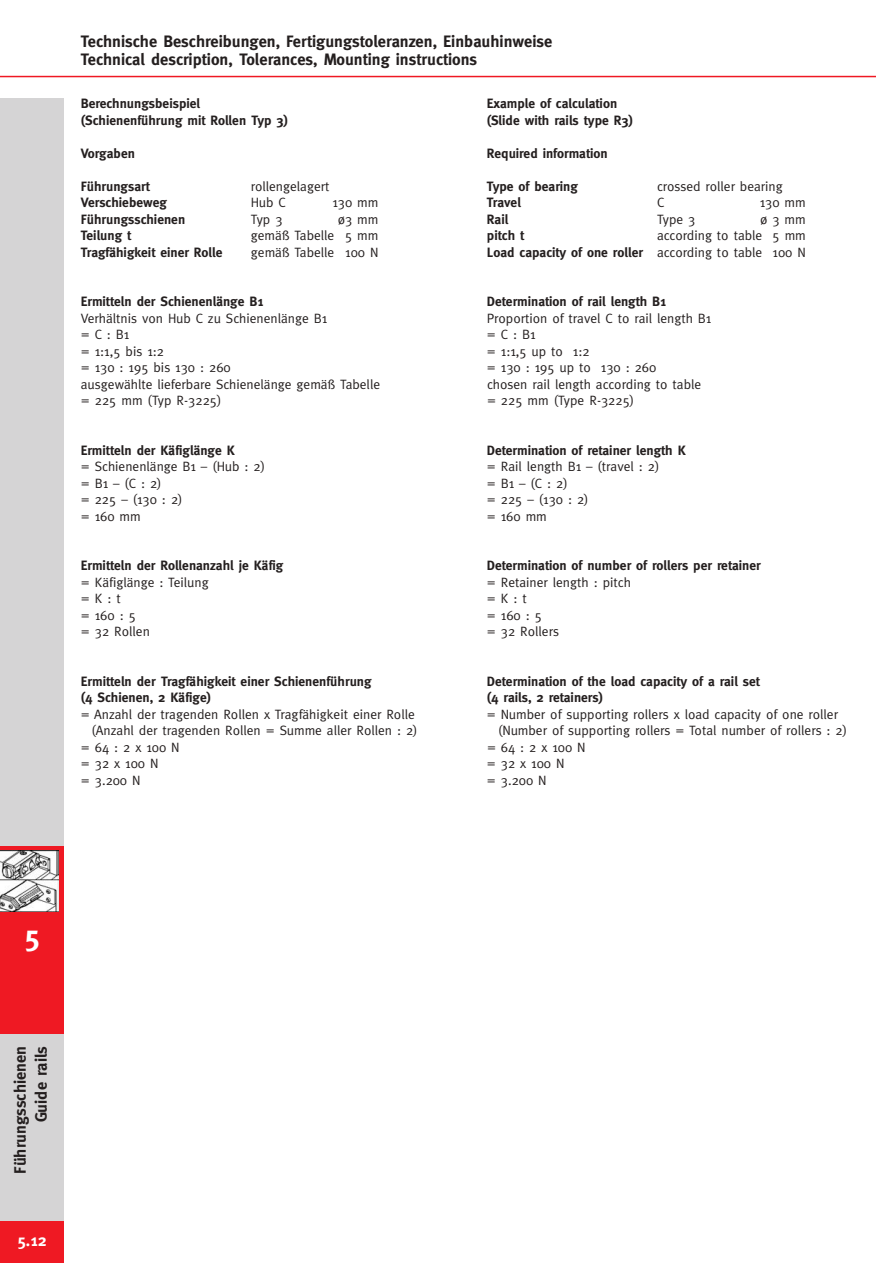
<style>
.page{position:relative;width:893px;height:1263px;background:#fff}
.page>*{position:absolute;margin:0;border:0;box-sizing:border-box;transform-origin:0 0}
.t1{font:700 30px "Meta Plus";color:#fff}
.t2{font:700 16.5px/18px "Meta Plus";color:#241f1f}
.t3{font:700 16.5px "Meta Plus";color:#fff}
.t4{font:13.5px/16.5px "Meta Plus";color:#241f1f}
.t5{font:700 13.5px/16.5px "Meta Plus";color:#241f1f}
.s1{font-weight:700}
</style>
<div class="page">
<hr style="left:0;top:76px;width:876px;height:1px;background:#ef1923">
<div style="left:0;top:1220px;width:64px;height:43px;background:#ef1923"></div>
<div style="left:0;top:98px;width:64px;height:1122px;background:#d5d4d5"></div>
<div style="left:0;top:846px;width:64px;height:187px;background:#ef1923"></div>
<img style="left:0;top:850px;width:59px;height:61px">
<p class="t2" style="left:81px;top:32px;width:473px">Technische Beschreibungen, Fertigungstoleranzen, Einbauhinweise<br>Technical description, Tolerances, Mounting instructions</p>
<p class="t5" style="left:81px;top:95px;width:209px">Berechnungsbeispiel (Schienenführung mit Rollen Typ 3)</p>
<p class="t5" style="left:81px;top:145px;width:56px">Vorgaben</p>
<p class="t5" style="left:81px;top:178px;width:71px">Führungsart</p>
<p class="t4" style="left:251px;top:178px;width:80px">rollengelagert</p>
<p class="t5" style="left:81px;top:194px;width:88px">Verschiebeweg</p>
<p class="t4" style="left:251px;top:194px;width:36px">Hub C</p>
<p class="t4" style="left:332px;top:194px;width:48px">130 mm</p>
<p class="t5" style="left:81px;top:211px;width:106px">Führungsschienen</p>
<p class="t4" style="left:251px;top:211px;width:33px">Typ 3</p>
<p class="t4" style="left:338px;top:211px;width:42px">ø3 mm</p>
<p class="t5" style="left:81px;top:227px;width:52px">Teilung t</p>
<p class="t4" style="left:251px;top:227px;width:129px">gemäß Tabelle 5 mm</p>
<p class="t5" style="left:81px;top:244px;width:143px">Tragfähigkeit einer Rolle</p>
<p class="t4" style="left:251px;top:244px;width:129px">gemäß Tabelle 100 N</p>
<p class="t5" style="left:81px;top:293px;width:184px">Ermitteln der Schienenlänge B1</p>
<p class="t4" style="left:81px;top:310px;width:301px">Verhältnis von Hub C zu Schienenlänge B1<br>=C:B1<br>= 1:1,5 bis 1:2<br>= 130 : 195 bis 130 : 260<br>ausgewählte lieferbare Schienelänge gemäß Tabelle = 225 mm (Typ R-3225)</p>
<p class="t5" style="left:81px;top:442px;width:156px">Ermitteln der Käfiglänge K</p>
<p class="t4" style="left:81px;top:458px;width:186px">= Schienenlänge B1 – (Hub : 2) =B1–(C:2)<br>= 225 – (130 : 2)<br>= 160 mm</p>
<p class="t5" style="left:81px;top:557px;width:204px">Ermitteln der Rollenanzahl je Käfig</p>
<p class="t4" style="left:81px;top:574px;width:129px">= Käfiglänge : Teilung =K:t<br>=160:5<br>= 32 Rollen</p>
<p class="t5" style="left:81px;top:673px;width:292px">Ermitteln der Tragfähigkeit einer Schienenführung (4 Schienen, 2 Käfige)</p>
<p class="t4" style="left:81px;top:706px;width:335px">= Anzahl der tragenden Rollen x Tragfähigkeit einer Rolle</p>
<p class="t4" style="left:92px;top:722px;width:328px">(Anzahl der tragenden Rollen = Summe aller Rollen : 2)</p>
<p class="t4" style="left:81px;top:739px;width:100px">=64:2x100N</p>
<p class="t4" style="left:81px;top:755px;width:79px">=32x100N</p>
<p class="t4" style="left:81px;top:772px;width:61px">= 3.200 N</p>
<p class="t5" style="left:487px;top:95px;width:148px">Example of calculation (Slide with rails type R3)</p>
<p class="t5" style="left:487px;top:145px;width:122px">Required information</p>
<p class="t5" style="left:487px;top:178px;width:92px">Type of bearing</p>
<p class="t4" style="left:657px;top:178px;width:127px">crossed roller bearing</p>
<p class="t5" style="left:487px;top:194px;width:36px">Travel</p>
<p class="t4" style="left:657px;top:194px;width:9px">C</p>
<p class="t4" style="left:760px;top:194px;width:48px">130 mm</p>
<p class="t5" style="left:487px;top:211px;width:23px">Rail</p>
<p class="t4" style="left:657px;top:211px;width:40px">Type 3</p>
<p class="t4" style="left:760px;top:211px;width:47px">ø3mm</p>
<p class="t5" style="left:487px;top:227px;width:39px">pitch t</p>
<p class="t4" style="left:487px;top:227px;width:320px;text-align:right">according to table 5 mm<br><span class="s1">Load capacity of one roller</span> according to table 100 N</p>
<p class="t5" style="left:487px;top:293px;width:181px">Determination of rail length B1</p>
<p class="t4" style="left:487px;top:310px;width:226px">Proportion of travel C to rail length B1 =C:B1<br>= 1:1,5 up to 1:2<br>= 130 : 195 up to 130 : 260<br>chosen rail length according to table = 225 mm (Type R-3225)</p>
<p class="t5" style="left:487px;top:442px;width:200px">Determination of retainer length K</p>
<p class="t4" style="left:487px;top:458px;width:174px">= Rail length B1 – (travel : 2) =B1–(C:2)<br>= 225 – (130 : 2)<br>= 160 mm</p>
<p class="t5" style="left:487px;top:557px;width:275px">Determination of number of rollers per retainer</p>
<p class="t4" style="left:487px;top:574px;width:145px">= Retainer length : pitch =K:t<br>=160:5<br>= 32 Rollers</p>
<p class="t5" style="left:487px;top:673px;width:275px">Determination of the load capacity of a rail set (4 rails, 2 retainers)</p>
<p class="t4" style="left:487px;top:706px;width:353px">= Number of supporting rollers x load capacity of one roller</p>
<p class="t4" style="left:498px;top:722px;width:351px">(Number of supporting rollers = Total number of rollers : 2)</p>
<p class="t4" style="left:487px;top:739px;width:100px">=64:2x100N</p>
<p class="t4" style="left:487px;top:755px;width:79px">=32x100N</p>
<p class="t4" style="left:487px;top:772px;width:61px">= 3.200 N</p>
<h1 class="t1" style="left:24px;top:918px;width:18px">5</h1>
<p class="t2" style="left:10px;top:1174px;width:129px;line-height:21px;text-align:right;rotate:-90deg">Führungsschienen<br>Guide rails</p>
<p class="t3" style="left:17px;top:1231px;width:31px">5.12</p>
</div>
